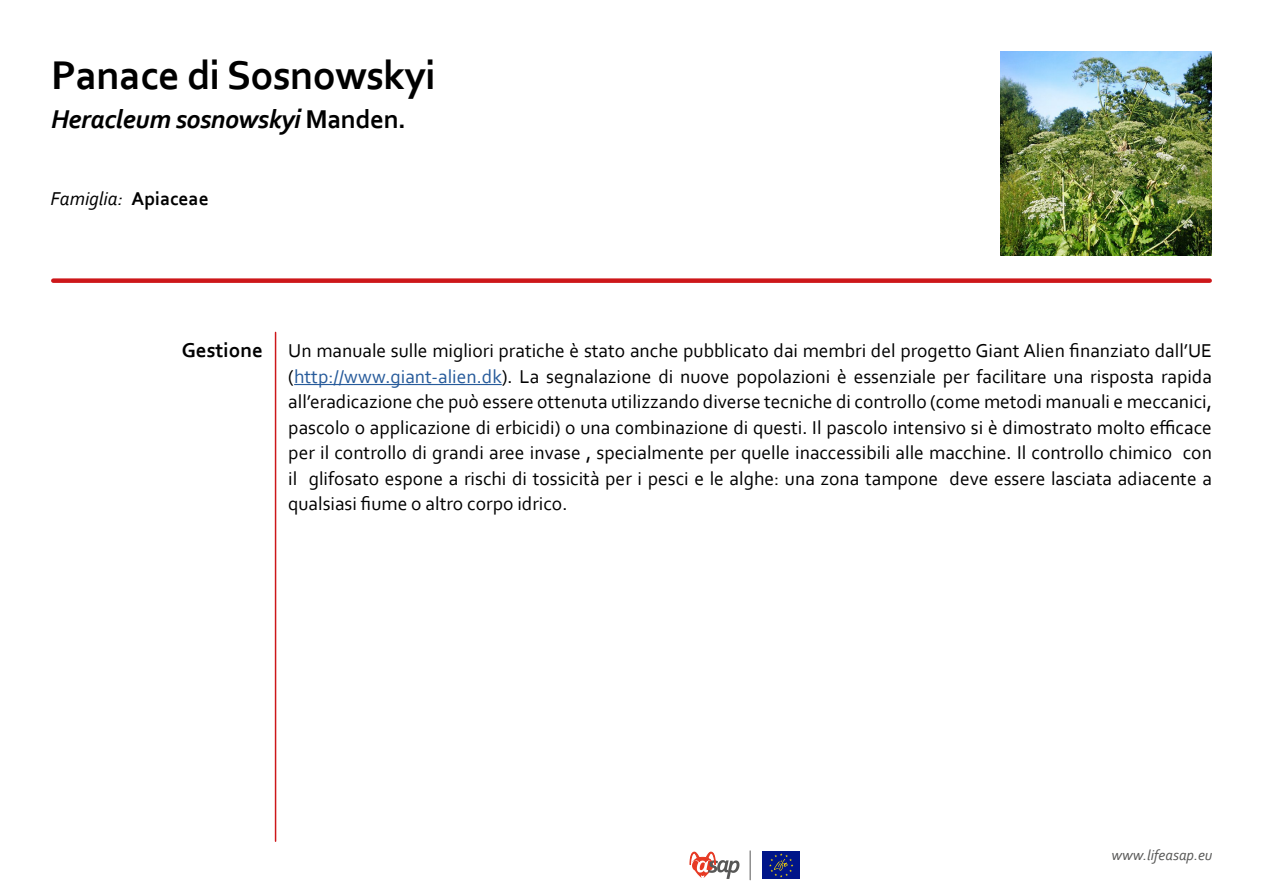
<style>
.page{position:relative;width:1263px;height:893px;background:#fff}
.page>*{position:absolute;margin:0;border:0;box-sizing:border-box;transform-origin:0 0}
.t1{font:700 42px "Corbel";letter-spacing:-.015em;color:#000}
.t2{font:italic 700 27px "Corbel";letter-spacing:-.015em;color:#000}
.t3{font:700 21px "Corbel";color:#000}
.t4{font:19.5px/25.5px "Corbel";color:#000;text-align:justify}
.t5{font:italic 19.5px "Corbel";color:#000}
.t6{font:italic 15px "Corbel";color:#575756}
.s1{font-style:normal}
.s2{font-weight:700;font-style:normal}
.s3{color:#275b9b}
</style>
<div class="page">
<div style="left:53px;top:278px;width:1157px;height:5px;background:#cd171a"></div>
<img style="left:1000px;top:51px;width:212px;height:204px">
<hr style="left:275px;top:332px;width:1px;height:509px;background:#cd171a">
<svg style="left:689px;top:851px;width:50px;height:28px"></svg>
<svg style="left:750px;top:851px;width:1px;height:29px"></svg>
<div style="left:762px;top:852px;width:38px;height:27px;background:#001589"></div>
<svg style="left:769px;top:853px;width:24px;height:24px"></svg>
<hr style="left:294px;top:384px;width:208px;height:1px;background:#275b9b">
<h1 class="t1" style="left:51px;top:49px;width:386px">Panace di Sosnowskyi</h1>
<h2 class="t2" style="left:51px;top:102px;width:357px">Heracleum sosnowskyi <span class="s1">Manden.</span></h2>
<p class="t5" style="left:51px;top:186px;width:160px">Famiglia: <span class="s2">Apiaceae</span></p>
<p class="t3" style="left:182px;top:337px;width:83px">Gestione</p>
<p class="t4" style="left:288px;top:337px;width:925px">Un manuale sulle migliori pratiche è stato anche pubblicato dai membri del progetto Giant Alien finanziato dall’UE (<span class="s3">http://www.giant-alien.dk</span>). La segnalazione di nuove popolazioni è essenziale per facilitare una risposta rapida all’eradicazione che può essere ottenuta utilizzando diverse tecniche di controllo (come metodi manuali e meccanici, pascolo o applicazione di erbicidi) o una combinazione di questi. Il pascolo intensivo si è dimostrato molto efficace per il controllo di grandi aree invase , specialmente per quelle inaccessibili alle macchine. Il controllo chimico con il glifosato espone a rischi di tossicità per i pesci e le alghe: una zona tampone deve essere lasciata adiacente a qualsiasi fiume o altro corpo idrico.</p>
<p class="t6" style="left:1111px;top:846px;width:102px">www.lifeasap.eu</p>
</div>
